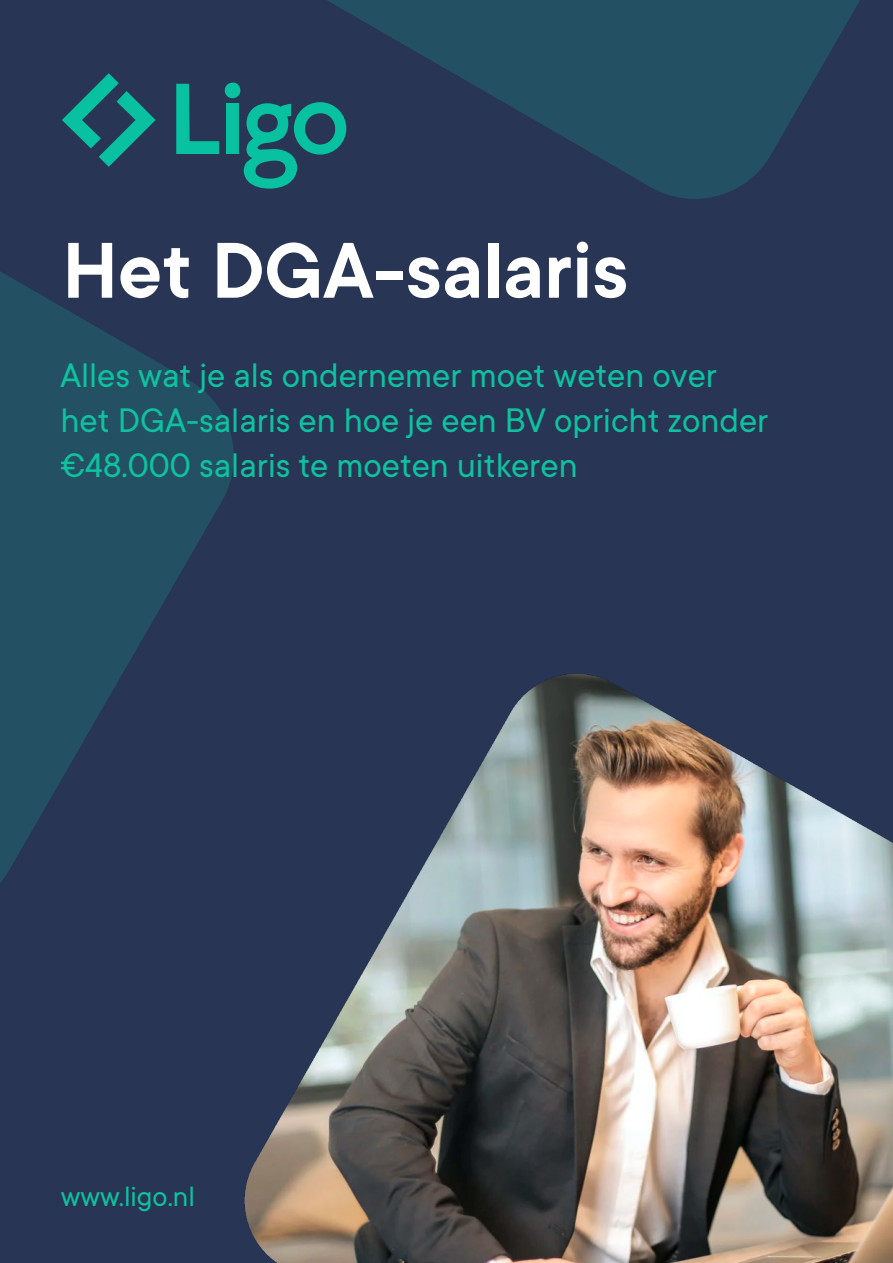
<style>
.page{position:relative;width:893px;height:1263px;background:#283554}
.page>*{position:absolute;margin:0;border:0;box-sizing:border-box;transform-origin:0 0}
.t1{font:600 87px "TT Commons";color:#fff}
.t2{font:37.5px/45px "TT Commons";color:#0ec2a0}
.t3{font:30.75px "TT Commons";color:#0ec2a0}
</style>
<div class="page">
<svg style="left:327px;top:0;width:533px;height:199px;fill:#235163"></svg>
<svg style="left:0;top:271px;width:234px;height:612px;fill:#235163"></svg>
<svg style="left:176px;top:84px;width:43px;height:70px"></svg>
<svg style="left:62px;top:73px;width:94px;height:94px"></svg>
<svg style="left:225px;top:82px;width:121px;height:107px"></svg>
<img style="left:244px;top:674px;width:649px;height:589px">
<h1 class="t1" style="left:63px;top:215px;width:567px">Het DGA-salaris</h1>
<p class="t2" style="left:60px;top:352px;width:709px">Alles wat je als ondernemer moet weten over het DGA-salaris en hoe je een BV opricht zonder €48.000 salaris te moeten uitkeren</p>
<p class="t3" style="left:61px;top:1177px;width:136px">www.ligo.nl</p>
</div>
